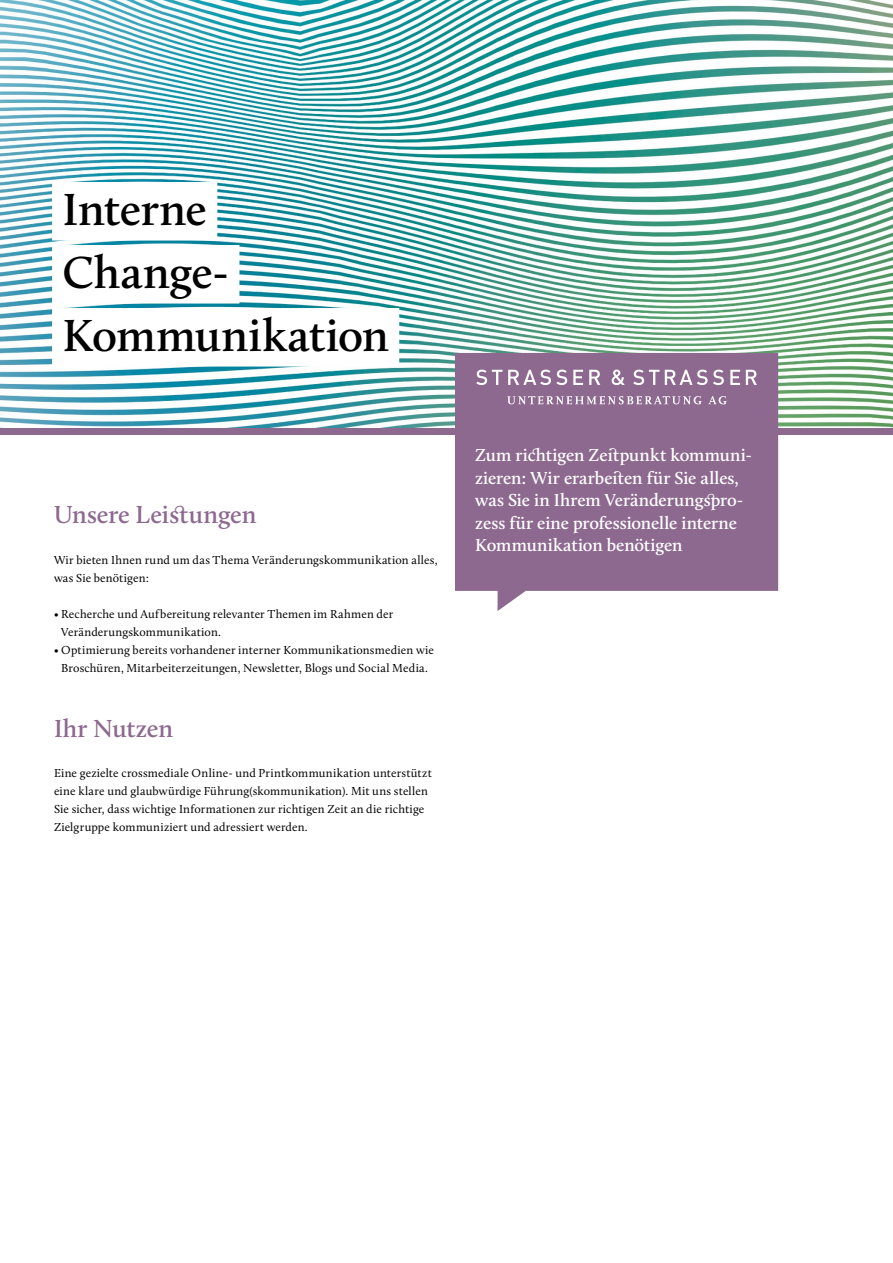
<style>
.page{position:relative;width:893px;height:1263px;background:#fff}
.page>*{position:absolute;margin:0;border:0;box-sizing:border-box;transform-origin:0 0}
.t1{font:600 46.5px/63px "Calluna";letter-spacing:-.01em;color:#000}
.t2{font:600 25.5px "Calluna";letter-spacing:-.005em;color:#8d688f}
.t3{font:600 18px/22.5px "Calluna";letter-spacing:-.005em;color:#fff}
.t4{font:12px/18px "Calluna";letter-spacing:.01em;color:#000}
</style>
<div class="page">
<img style="left:0;top:0;width:893px;height:428px">
<div style="left:0;top:428px;width:893px;height:7px;background:#8d688f"></div>
<svg style="left:455px;top:353px;width:323px;height:258px;background:#967497"></svg>
<svg style="left:507px;top:396px;width:220px;height:8px;background:#ad93af"></svg>
<svg style="left:476px;top:370px;width:281px;height:15px"></svg>
<div style="left:52px;top:182px;width:165px;height:59px;background:#fff"></div>
<div style="left:52px;top:245px;width:187px;height:59px;background:#fff"></div>
<div style="left:52px;top:308px;width:347px;height:59px;background:#fff"></div>
<h1 class="t1" style="left:62px;top:177px;width:328px">Interne<br>Change-<br>Kommunikation</h1>
<h2 class="t2" style="left:54px;top:499px;width:204px">Unsere Leistungen</h2>
<p class="t4" style="left:54px;top:550px;width:385px">Wir bieten Ihnen rund um das Thema Veränderungskommunikation alles, was Sie benötigen:</p>
<p class="t4" style="left:61px;top:604px;width:334px;text-indent:-7px">• Recherche und Aufbereitung relevanter Themen im Rahmen der<br>Veränderungskommunikation.</p>
<p class="t4" style="left:54px;top:640px;width:382px;text-align:center">• Optimierung bereits vorhandener interner Kommunikationsmedien wie<br>Broschüren, Mitarbeiterzeitungen, Newsletter, Blogs und Social Media.</p>
<h2 class="t2" style="left:54px;top:713px;width:121px">Ihr Nutzen</h2>
<p class="t4" style="left:54px;top:764px;width:379px">Eine gezielte crossmediale Online- und Printkommunikation unterstützt eine klare und glaubwürdige Führung(skommunikation). Mit uns stellen Sie sicher, dass wichtige Informationen zur richtigen Zeit an die richtige Zielgruppe kommuniziert und adressiert werden.</p>
<h3 class="t3" style="left:475px;top:444px;width:278px">Zum richtigen Zeitpunkt kommuni&shy;zieren: Wir erarbeiten für Sie alles, was Sie in Ihrem Veränderungspro&shy;zess für eine professionelle interne Kommunikation benötigen</h3>
</div>
